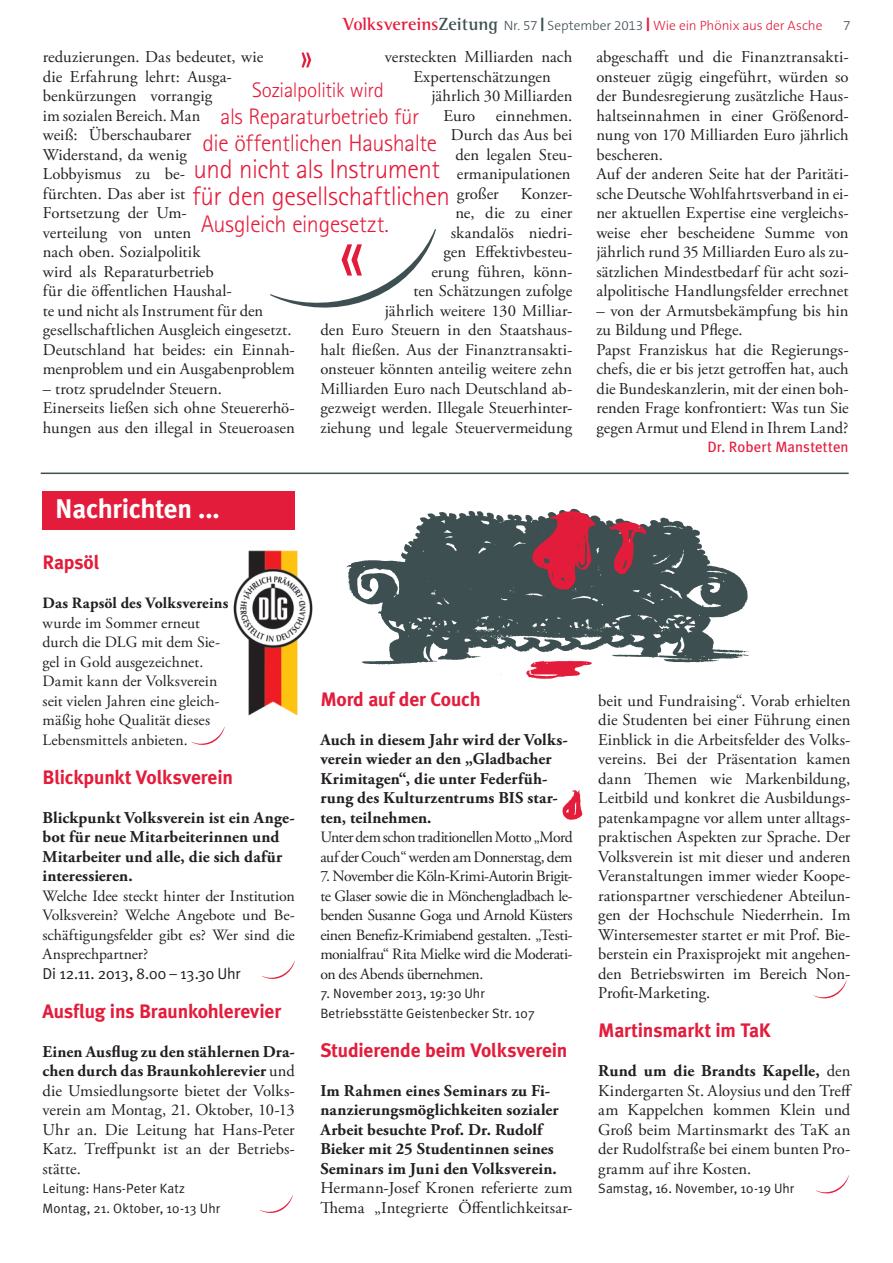
<style>
.page{position:relative;width:893px;height:1263px;background:#fff}
.page>*{position:absolute;margin:0;border:0;box-sizing:border-box;transform-origin:0 0}
.t1{font:300 27px/27px "Rotis Sans Serif";letter-spacing:-.015em;color:#e41c3b}
.t2{font:700 27px "Meta Plus";letter-spacing:-.01em;color:#fff}
.t3{font:300 24px "Rotis Sans Serif";letter-spacing:-.01em;color:#e41c3b}
.t4{font:300 22.5px "Rotis Sans Serif";letter-spacing:-.015em;color:#e41c3b}
.t5{font:300 21px "Rotis Sans Serif";letter-spacing:-.015em;color:#e41c3b}
.t6{font:700 19.5px "Meta Plus";letter-spacing:-.01em;color:#e41c3b}
.t7{font:16.5px/19.5px "Adobe Garamond Pro";letter-spacing:.005em;color:#231f20}
.t8{font:700 16.5px/19.5px "Adobe Garamond Pro";letter-spacing:.005em;color:#231f20}
.t9{font:15.75px/19.5px "Adobe Garamond Pro";letter-spacing:-.01em;color:#231f20;text-align:justify}
.t10{font:15.75px/19.5px "Adobe Garamond Pro";letter-spacing:-.03em;color:#231f20}
.t11{font:15.75px "Meta Plus Normal";letter-spacing:-.01em;color:#231f20}
.t12{font:700 15.75px "Adobe Garamond Pro";letter-spacing:.01em;color:#231f20}
.t13{font:15px "Meta Plus";color:#e41c3b}
.t14{font:13.5px/19.5px "Meta Plus Normal";letter-spacing:.01em;color:#231f20}
.t15{font:300 13.5px "The Sans B3";letter-spacing:-.01em;color:#e41c3b}
.s1{font-family:"Rotis Semi Serif";font-weight:700;font-size:18px}
.s2{font-family:"Rotis Semi Serif";font-weight:700;font-size:18px;color:#3d4f51}
.s3{color:#3d4f51}
.s4{font-family:"The Sans B9";font-weight:900;color:#3d4f51}
.s5{font-family:"The Sans B9";font-weight:900}
.s6{font-weight:700}
</style>
<div class="page">
<svg style="left:192px;top:727px;width:33px;height:18px"></svg>
<svg style="left:262px;top:961px;width:33px;height:18px"></svg>
<svg style="left:260px;top:1195px;width:33px;height:18px"></svg>
<div style="left:43px;top:491px;width:252px;height:39px;background:#e41c3b"></div>
<svg style="left:813px;top:980px;width:34px;height:19px"></svg>
<svg style="left:816px;top:1175px;width:33px;height:19px"></svg>
<img style="left:233px;top:550px;width:80px;height:166px">
<hr style="left:41px;top:473px;width:808px;height:1px;background:#3d4f51">
<img style="left:346px;top:508px;width:403px;height:157px">
<img style="left:498px;top:634px;width:108px;height:45px">
<img style="left:518px;top:509px;width:94px;height:89px">
<img style="left:592px;top:511px;width:75px;height:88px">
<img style="left:562px;top:790px;width:21px;height:30px">
<svg style="left:301px;top:53px;width:10px;height:14px"></svg>
<svg style="left:270px;top:229px;width:166px;height:79px"></svg>
<p class="t15" style="left:343px;top:18px;width:509px"><span class="s1">Volksvereins</span><span class="s2">Zeitung</span> <span class="s3">Nr. 57</span> <span class="s4">|</span> <span class="s3">September 2013</span> <span class="s5">|</span> Wie ein Phönix aus der Asche <span class="s3">7</span></p>
<p class="t7" style="left:43px;top:48px;width:254px">reduzierungen. Das bedeutet, wie<br>die Erfahrung lehrt: Ausga&shy;benkürzungen vorrangig<br>im sozialen Bereich. Man<br>weiß: Überschaubarer<br>Widerstand, da wenig<br>Lobbyismus zu be-<br>fürchten. Das aber ist<br>Fortsetzung der Um-<br>verteilung von unten<br>nach oben. Sozialpolitik<br>wird als Reparaturbetrieb<br>für die öffentlichen Haushal-<br>te und nicht als Instrument für den gesellschaftlichen Ausgleich eingesetzt.<br>Deutschland hat beides: ein Einnah&shy;menproblem und ein Ausgabenproblem</p>
<p class="t7" style="left:43px;top:379px;width:254px">– trotz sprudelnder Steuern.<br>Einerseits ließen sich ohne Steuererhö&shy;hungen aus den illegal in Steueroasen</p>
<p class="t7" style="left:385px;top:48px;width:189px;text-align:center">versteckten Milliarden nach<br>Expertenschätzungen</p>
<p class="t7" style="left:431px;top:87px;width:142px">jährlich 30 Milliarden</p>
<p class="t7" style="left:443px;top:106px;width:130px">Euro einnehmen.</p>
<p class="t7" style="left:451px;top:126px;width:123px">Durch das Aus bei</p>
<p class="t7" style="left:455px;top:145px;width:119px">den legalen Steu-</p>
<p class="t7" style="left:457px;top:165px;width:115px">ermanipulationen</p>
<p class="t7" style="left:457px;top:184px;width:43px">großer</p>
<p class="t5" style="left:252px;top:78px;width:134px">Sozialpolitik wird</p>
<h3 class="t4" style="left:220px;top:103px;width:200px">als Reparaturbetrieb für</h3>
<h2 class="t3" style="left:202px;top:129px;width:236px">die öffentlichen Haushalte</h2>
<h1 class="t1" style="left:192px;top:155px;width:259px">und nicht als Instrument für den gesellschaftlichen</h1>
<h2 class="t3" style="left:201px;top:210px;width:189px">Ausgleich eingesetzt.</h2>
<p class="t7" style="left:320px;top:184px;width:254px;text-align:right">Konzer-<br>ne, die zu einer<br>skandalös niedri-<br>gen Effektivbesteu-<br>erung führen, könn-<br>ten Schätzungen zufolge<br>jährlich weitere 130 Milliar-<br>den Euro Steuern in den Staatshaus&shy;halt fließen. Aus der Finanztransakti&shy;onsteuer könnten anteilig weitere zehn<br>Milliarden Euro nach Deutschland ab&shy;gezweigt werden. Illegale Steuerhinter&shy;ziehung und legale Steuervermeidung</p>
<h1 class="t2" style="left:55px;top:493px;width:166px">Nachrichten ...</h1>
<p class="t6" style="left:43px;top:551px;width:59px">Rapsöl</p>
<p class="t12" style="left:43px;top:594px;width:187px">Das Rapsöl des Volksvereins</p>
<p class="t9" style="left:43px;top:614px;width:179px;text-align:left">wurde im Sommer erneut durch die DLG mit dem Sie&shy;gel in Gold ausgezeichnet.<br>Damit kann der Volksverein seit vielen Jahren eine gleich&shy;mäßig hohe Qualität dieses<br>Lebensmittels anbieten.</p>
<p class="t6" style="left:43px;top:766px;width:192px">Blickpunkt Volksverein</p>
<p class="t8" style="left:43px;top:808px;width:254px">Blickpunkt Volksverein ist ein Ange&shy;bot für neue Mitarbeiterinnen und<br>Mitarbeiter und alle, die sich dafür interessieren.</p>
<p class="t9" style="left:43px;top:887px;width:254px">Welche Idee steckt hinter der Institution Volksverein? Welche Angebote und Be&shy;schäftigungsfelder gibt es? Wer sind die Ansprechpartner?</p>
<p class="t11" style="left:43px;top:964px;width:200px">Di 12.11. 2013, 8.00 – 13.30 Uhr</p>
<p class="t6" style="left:43px;top:1000px;width:240px">Ausflug ins Braunkohlerevier</p>
<p class="t7" style="left:43px;top:1042px;width:254px;text-align:justify"><span class="s6">Einen Ausflug zu den stählernen Dra&shy;chen durch das Braunkohlerevier</span> und die Umsiedlungsorte bietet der Volks&shy;verein am Montag, 21. Oktober, 10-13<br>Uhr an. Die Leitung hat Hans-Peter Katz. Treffpunkt ist an der Betriebs&shy;stätte.</p>
<p class="t14" style="left:43px;top:1179px;width:179px">Leitung: Hans-Peter Katz<br>Montag, 21. Oktober, 10-13 Uhr</p>
<p class="t6" style="left:320px;top:688px;width:162px">Mord auf der Couch</p>
<p class="t8" style="left:320px;top:730px;width:249px">Auch in diesem Jahr wird der Volks&shy;verein wieder an den „Gladbacher<br>Krimitagen“, die unter Federfüh&shy;rung des Kulturzentrums BIS star&shy;ten, teilnehmen.</p>
<p class="t10" style="left:320px;top:828px;width:254px">Unter dem schon traditionellen Motto „Mord auf der Couch“ werden am Donnerstag, dem</p>
<p class="t9" style="left:320px;top:867px;width:254px">7. November die Köln-Krimi-Autorin Brigit&shy;te Glaser sowie die in Mönchengladbach le&shy;benden Susanne Goga und Arnold Küsters einen Benefiz-Krimiabend gestalten. „Testi&shy;monialfrau“ Rita Mielke wird die Moderati&shy;on des Abends übernehmen.</p>
<p class="t14" style="left:320px;top:984px;width:216px">7. November 2013, 19:30 Uhr<br>Betriebsstätte Geistenbecker Str. 107</p>
<p class="t6" style="left:320px;top:1039px;width:249px">Studierende beim Volksverein</p>
<p class="t8" style="left:320px;top:1081px;width:240px">Im Rahmen eines Seminars zu Fi&shy;nanzierungsmöglichkeiten sozialer Arbeit besuchte Prof. Dr. Rudolf Bieker mit 25 Studentinnen seines Seminars im Juni den Volksverein.</p>
<p class="t7" style="left:320px;top:1179px;width:254px">Hermann-Josef Kronen referierte zum<br>Thema „Integrierte Öffentlichkeitsar-</p>
<p class="t7" style="left:596px;top:48px;width:254px">abgeschafft und die Finanztransakti&shy;onsteuer zügig eingeführt, würden so der Bundesregierung zusätzliche Haus&shy;haltseinnahmen in einer Größenord&shy;nung von 170 Milliarden Euro jährlich bescheren.<br>Auf der anderen Seite hat der Paritäti&shy;sche Deutsche Wohlfahrtsverband in ei&shy;ner aktuellen Expertise eine vergleichs&shy;weise eher bescheidene Summe von jährlich rund 35 Milliarden Euro als zu&shy;sätzlichen Mindestbedarf für acht sozi&shy;alpolitische Handlungsfelder errechnet</p>
<p class="t7" style="left:596px;top:301px;width:254px">– von der Armutsbekämpfung bis hin zu Bildung und Pflege.<br>Papst Franziskus hat die Regierungs&shy;chefs, die er bis jetzt getroffen hat, auch die Bundeskanzlerin, mit der einen boh&shy;renden Frage konfrontiert: Was tun Sie gegen Armut und Elend in Ihrem Land?</p>
<p class="t13" style="left:707px;top:438px;width:143px">Dr. Robert Manstetten</p>
<p class="t7" style="left:598px;top:691px;width:254px;text-align:justify">beit und Fundraising“. Vorab erhielten die Studenten bei einer Führung einen Einblick in die Arbeitsfelder des Volks&shy;vereins. Bei der Präsentation kamen dann Themen wie Markenbildung, Leitbild und konkret die Ausbildungs&shy;patenkampagne vor allem unter alltags&shy;praktischen Aspekten zur Sprache. Der Volksverein ist mit dieser und anderen Veranstaltungen immer wieder Koope&shy;rationspartner verschiedener Abteilun&shy;gen der Hochschule Niederrhein. Im Wintersemester startet er mit Prof. Bie&shy;berstein ein Praxisprojekt mit angehen&shy;den Betriebswirten im Bereich Non-Profit-Marketing.</p>
<p class="t6" style="left:598px;top:1019px;width:174px">Martinsmarkt im TaK</p>
<p class="t7" style="left:598px;top:1062px;width:256px;text-align:justify"><span class="s6">Rund um die Brandts Kapelle,</span> den Kindergarten St. Aloysius und den Treff am Kappelchen kommen Klein und Groß beim Martinsmarkt des TaK an der Rudolfstraße bei einem bunten Pro&shy;gramm auf ihre Kosten.</p>
<p class="t14" style="left:598px;top:1179px;width:198px">Samstag, 16. November, 10-19 Uhr</p>
</div>
